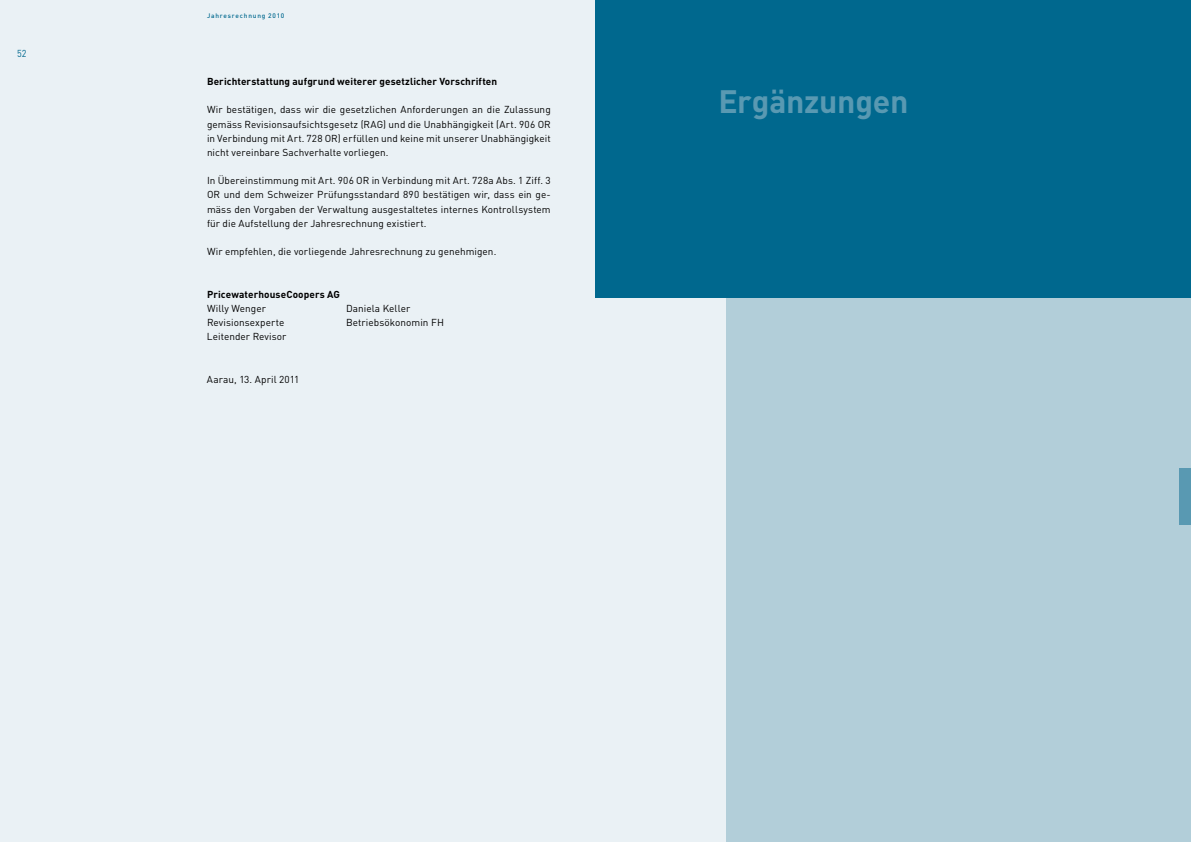
<style>
.page{position:relative;width:1191px;height:842px;background:#eaf1f5}
.page>*{position:absolute;margin:0;border:0;box-sizing:border-box;transform-origin:0 0}
.t1{font:700 32px "FFDIN";letter-spacing:-.01em;color:#5999b2}
.t2{font:10px/14.2px "FFDIN";letter-spacing:.005em;color:#000;text-align:justify}
.t3{font:700 10px "FFDIN";letter-spacing:.01em;color:#000}
.t4{font:10px "FFDIN";color:#00688e;scale:.9 1}
.t5{font:500 6.5px "FFDIN";letter-spacing:.125em;color:#00688e}
</style>
<div class="page">
<div style="left:727px;top:293px;width:464px;height:549px;background:#b2ced9"></div>
<div style="left:595px;top:0;width:596px;height:298px;background:#00688e"></div>
<div style="left:1179px;top:468px;width:12px;height:56px;background:#5999b2"></div>
<p class="t4" style="left:17px;top:47px;width:12px">52</p>
<p class="t5" style="left:207px;top:11px;width:79px">Jahresrechnung 2010</p>
<p class="t3" style="left:207px;top:75px;width:292px">Berichterstattung aufgrund weiterer gesetzlicher Vorschriften</p>
<p class="t2" style="left:207px;top:103px;width:345px">Wir bestätigen, dass wir die gesetzlichen Anforderungen an die Zulassung gemäss Revisionsaufsichtsgesetz (RAG) und die Unabhängigkeit (Art. 906 OR in Verbindung mit Art. 728 OR) erfüllen und keine mit unserer Unabhängigkeit nicht vereinbare Sachverhalte vorliegen.</p>
<p class="t2" style="left:207px;top:173px;width:345px">In Übereinstimmung mit Art. 906 OR in Verbindung mit Art. 728a Abs. 1 Ziff. 3<br>OR und dem Schweizer Prüfungsstandard 890 bestätigen wir, dass ein ge&shy;mäss den Vorgaben der Verwaltung ausgestaltetes internes Kontrollsystem für die Aufstellung der Jahresrechnung existiert.</p>
<p class="t2" style="left:207px;top:244px;width:291px">Wir empfehlen, die vorliegende Jahresrechnung zu genehmigen.</p>
<p class="t3" style="left:207px;top:287px;width:135px">PricewaterhouseCoopers AG</p>
<p class="t2" style="left:207px;top:301px;width:60px">Willy Wenger</p>
<p class="t2" style="left:346px;top:301px;width:66px">Daniela Keller</p>
<p class="t2" style="left:207px;top:315px;width:79px">Revisionsexperte</p>
<p class="t2" style="left:346px;top:315px;width:99px">Betriebsökonomin FH</p>
<p class="t2" style="left:207px;top:329px;width:81px">Leitender Revisor</p>
<p class="t2" style="left:207px;top:372px;width:94px">Aarau, 13. April 2011</p>
<h1 class="t1" style="left:718px;top:81px;width:192px">Ergänzungen</h1>
</div>
